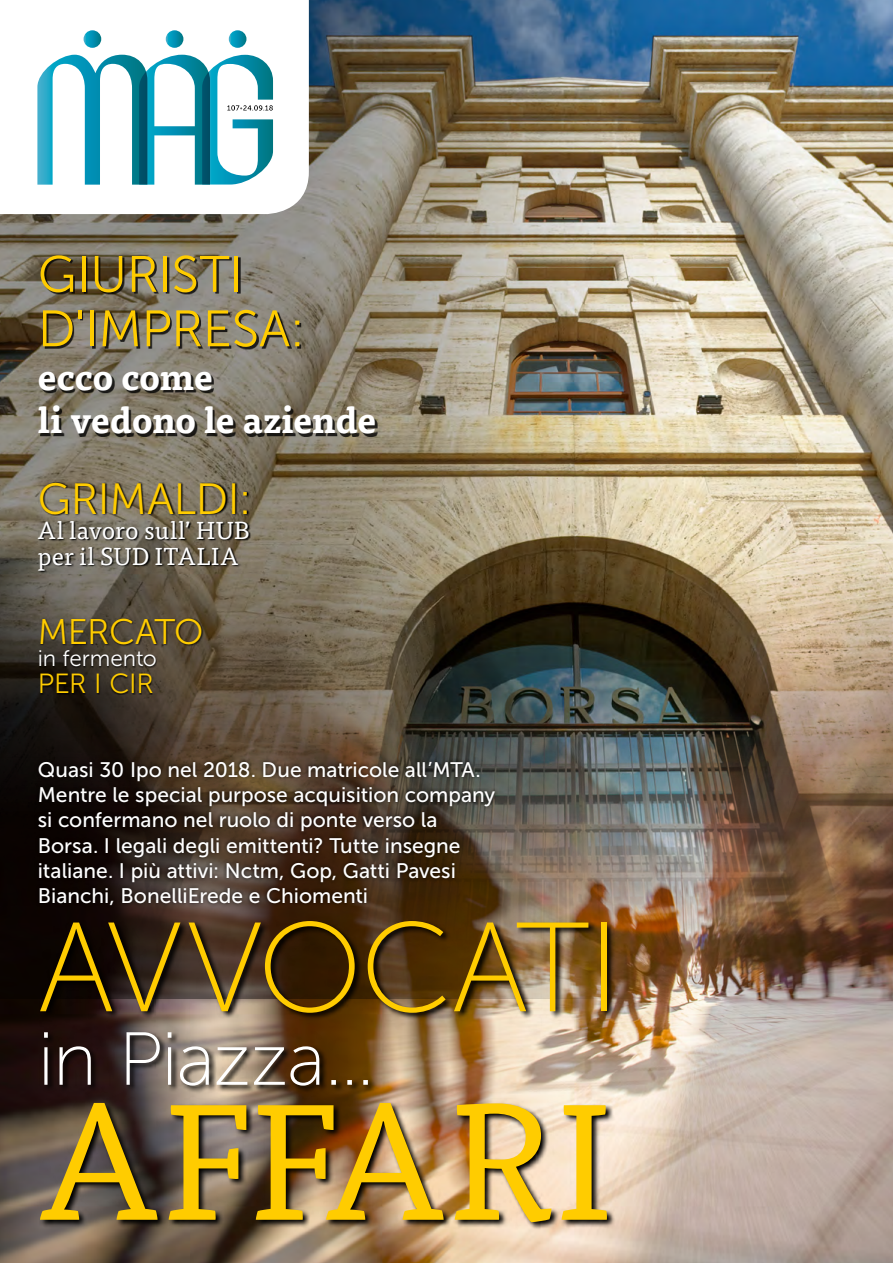
<style>
.page{position:relative;width:893px;height:1263px;background:#fff}
.page>*{position:absolute;margin:0;border:0;box-sizing:border-box;transform-origin:0 0}
.t1{font:165px "Tisa Pro";letter-spacing:.02em;color:#fc0}
.t2{font:126.75px "Museo Sans 100";letter-spacing:-.015em;color:#fc0}
.t3{font:75px "Museo Sans 100";letter-spacing:-.02em;color:#fff}
.t4{font:51px/54.4px "Museo Sans 300";letter-spacing:-.005em;color:#fc0}
.t5{font:43.65px "Museo Sans 300";letter-spacing:-.005em;color:#fc0}
.t6{font:700 36.3px/43.5px "Tisa Pro";letter-spacing:-.005em;color:#fff}
.t7{font:35.55px "Museo Sans 300";letter-spacing:-.02em;color:#fc0}
.t8{font:27.6px "Museo Sans 300";letter-spacing:-.015em;color:#fc0}
.t9{font:24.6px/25.3px "Tisa Pro";letter-spacing:.025em;color:#fff}
.t10{font:22.5px "Museo Sans 300";letter-spacing:-.005em;color:#fff}
.t11{font:21px/25.2px "Museo Sans 500";color:#fff}
</style>
<div class="page">
<img style="left:0;top:0;width:893px;height:438px">
<img style="left:0;top:438px;width:893px;height:825px">
<img style="left:39px;top:920px;width:576px;height:310px">
<div style="left:35px;top:758px;width:464px;height:151px;background:#000;opacity:.75"></div>
<div style="left:40px;top:257px;width:338px;height:180px;background:#000;opacity:.8"></div>
<svg style="left:38px;top:482px;width:213px;height:90px;background:#615a4c"></svg>
<div style="left:39px;top:617px;width:165px;height:78px;background:#000;opacity:.75"></div>
<svg style="left:0;top:0;width:309px;height:214px"></svg>
<svg style="left:166px;top:30px;width:17px;height:18px"></svg>
<svg style="left:84px;top:30px;width:17px;height:18px"></svg>
<svg style="left:229px;top:30px;width:17px;height:18px"></svg>
<svg style="left:37px;top:55px;width:236px;height:130px"></svg>
<div style="left:213px;top:91px;width:73px;height:29px;background:#000;opacity:.75"></div>
<h3 class="t4" style="left:38px;top:247px;width:268px">GIURISTI<br>D'IMPRESA:</h3>
<h3 class="t6" style="left:38px;top:353px;width:340px">ecco come<br>li vedono le aziende</h3>
<h3 class="t5" style="left:38px;top:475px;width:215px">GRIMALDI:</h3>
<p class="t9" style="left:38px;top:516px;width:213px">Al lavoro sull’ HUB per il SUD ITALIA</p>
<h3 class="t7" style="left:38px;top:612px;width:167px">MERCATO</h3>
<p class="t10" style="left:38px;top:646px;width:121px">in fermento</p>
<h3 class="t8" style="left:38px;top:669px;width:117px">PER I CIR</h3>
<p class="t11" style="left:38px;top:757px;width:459px">Quasi 30 Ipo nel 2018. Due matricole all’MTA.<br>Mentre le special purpose acquisition company si confermano nel ruolo di ponte verso la Borsa. I legali degli emittenti? Tutte insegne italiane. I più attivi: Nctm, Gop, Gatti Pavesi Bianchi, BonelliErede e Chiomenti</p>
<h2 class="t2" style="left:38px;top:900px;width:584px">AVVOCATI</h2>
<h3 class="t3" style="left:38px;top:1019px;width:338px">in Piazza…</h3>
<h1 class="t1" style="left:39px;top:1040px;width:574px">AFFARI</h1>
</div>
